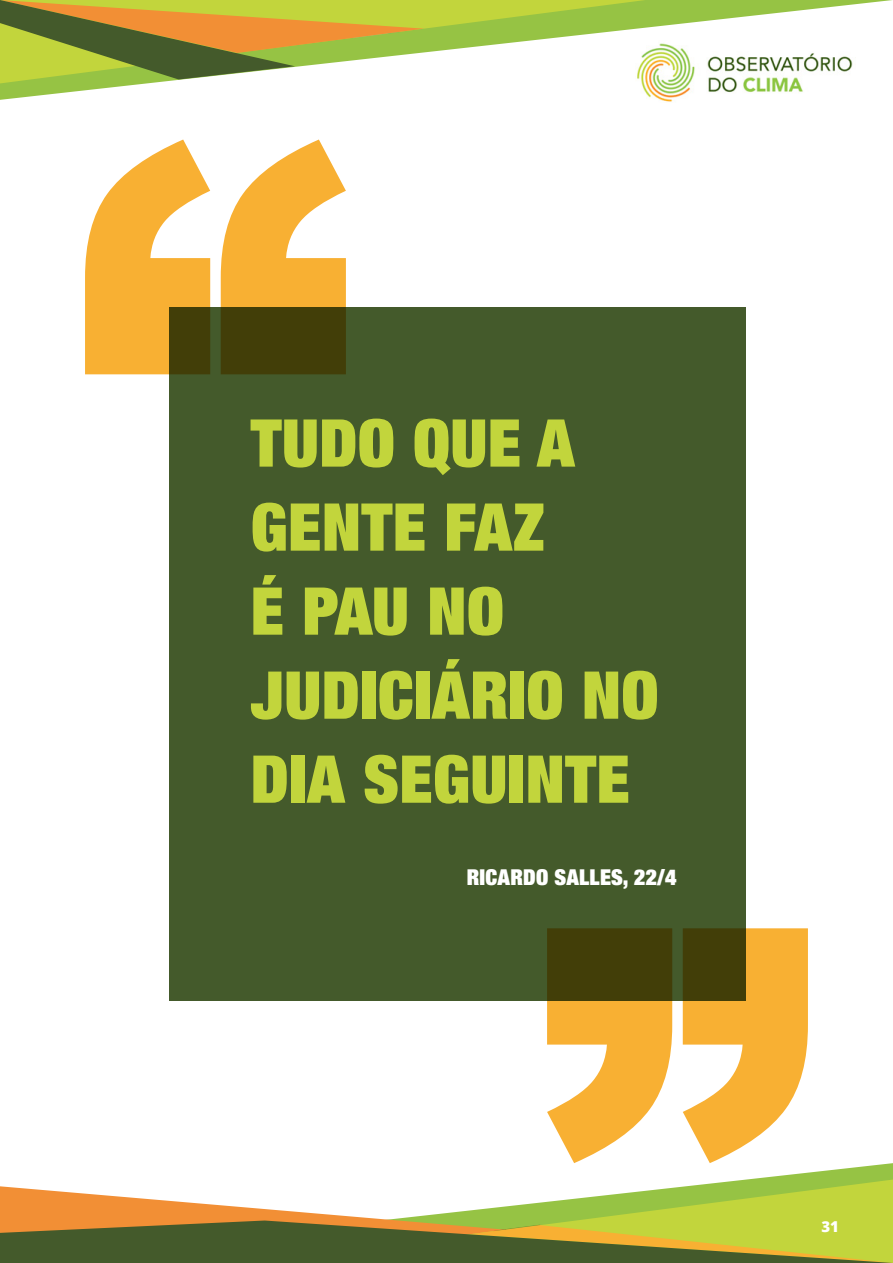
<style>
.page{position:relative;width:893px;height:1263px;background:#fff}
.page>*{position:absolute;margin:0;border:0;box-sizing:border-box;transform-origin:0 0}
.t1{font:900 condensed 66px/84px "Helvetica Neue LT Std";letter-spacing:.01em;color:#c2d53c}
.t2{font:900 condensed 21.9px "Helvetica Neue LT Std";letter-spacing:.01em;color:#fff}
.t3{font:800 15px "Open Sans";color:#fff}
</style>
<div class="page">
<svg style="left:0;top:0;width:892px;height:100px"></svg>
<svg style="left:0;top:0;width:646px;height:83px"></svg>
<svg style="left:0;top:0;width:424px;height:80px;background:#afa94a"></svg>
<svg style="left:752px;top:1163px;width:141px;height:16px"></svg>
<svg style="left:0;top:1186px;width:247px;height:34px;fill:#f28f35"></svg>
<svg style="left:247px;top:1179px;width:646px;height:41px"></svg>
<svg style="left:0;top:1220px;width:893px;height:43px;background:#7d8230"></svg>
<div style="left:169px;top:307px;width:577px;height:694px;background:#445a2b"></div>
<svg style="left:85px;top:140px;width:125px;height:234px"></svg>
<svg style="left:221px;top:140px;width:125px;height:234px"></svg>
<svg style="left:683px;top:928px;width:125px;height:235px"></svg>
<svg style="left:547px;top:928px;width:125px;height:235px"></svg>
<p class="t1" style="left:251px;top:399px;width:409px">TUDO QUE A<br>GENTE FAZ<br>É PAU NO<br>JUDICIÁRIO NO<br>DIA SEGUINTE</p>
<p class="t2" style="left:467px;top:863px;width:211px">RICARDO SALLES, 22/4</p>
<p class="t3" style="left:821px;top:1215px;width:19px">31</p>
</div>
